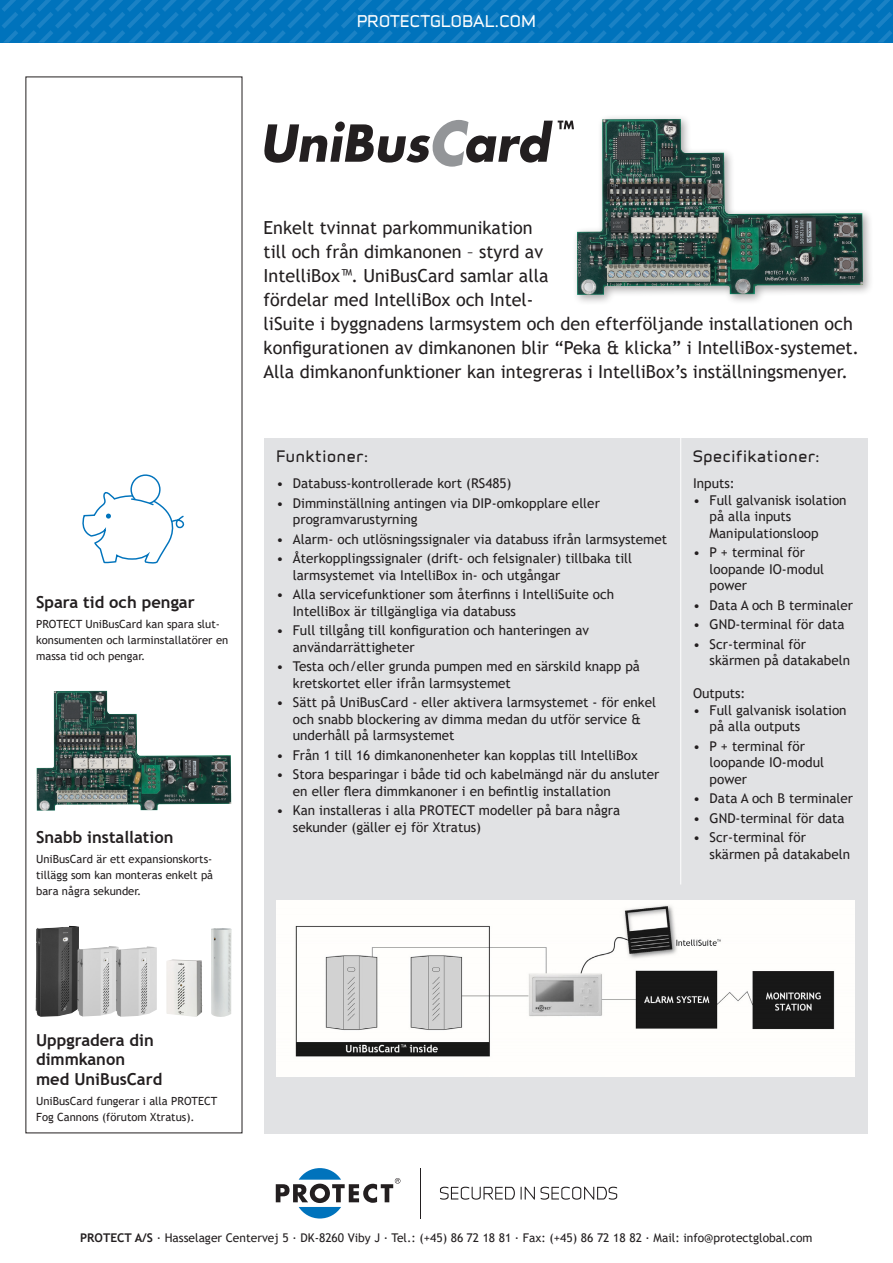
<style>
.page{position:relative;width:893px;height:1263px;background:#fff}
.page>*{position:absolute;margin:0;border:0;box-sizing:border-box;transform-origin:0 0}
.t1{font:18px/24px "Trebuchet MS";color:#231f20}
.t2{font:700 16.5px/19.5px "Trebuchet MS";color:#231f20}
.t3{font:15.3px "Infinity T Bold";letter-spacing:.03em;color:#fff}
.t4{font:15px "Infinity T Bold";letter-spacing:.05em;color:#231f20}
.t5{font:13.5px/16.5px "Trebuchet MS";color:#231f20}
.t6{font:12px "Trebuchet MS";color:#231f20}
.t7{font:11.25px/15.8px "Trebuchet MS";color:#231f20}
.s1{font-weight:700}
</style>
<div class="page">
<div style="left:264px;top:438px;width:603px;height:695px;background:#e1e2e4"></div>
<div style="left:572px;top:114px;width:302px;height:192px;background:#231f20;opacity:.4"></div>
<img style="left:577px;top:119px;width:286px;height:176px">
<svg style="left:2px;top:0;width:891px;height:43px;background:#0776be"></svg>
<img style="left:211px;top:928px;width:21px;height:89px">
<img style="left:36px;top:926px;width:43px;height:91px">
<img style="left:78px;top:946px;width:38px;height:70px">
<img style="left:116px;top:946px;width:41px;height:71px">
<img style="left:166px;top:959px;width:37px;height:58px">
<svg style="left:82px;top:474px;width:103px;height:90px"></svg>
<svg style="left:264px;top:120px;width:310px;height:47px"></svg>
<img style="left:36px;top:691px;width:195px;height:120px">
<hr style="left:680px;top:438px;width:1px;height:446px;background:#fff">
<svg style="left:440px;top:1187px;width:75px;height:13px"></svg>
<svg style="left:521px;top:1187px;width:96px;height:13px"></svg>
<svg style="left:276px;top:1168px;width:124px;height:50px"></svg>
<hr style="left:420px;top:1168px;width:1px;height:50px;background:#231f20">
<img style="left:276px;top:900px;width:579px;height:177px">
<p class="t3" style="left:357px;top:10px;width:180px">PROTECTGLOBAL.COM</p>
<p class="t2" style="left:36px;top:592px;width:160px">Spara tid och pengar</p>
<p class="t7" style="left:36px;top:616px;width:194px">PROTECT UniBusCard kan spara slut&shy;konsumenten och larminstallatörer en massa tid och pengar.</p>
<p class="t2" style="left:36px;top:827px;width:139px">Snabb installation</p>
<p class="t7" style="left:36px;top:851px;width:179px">UniBusCard är ett expansionskorts&shy;tillägg som kan monteras enkelt på</p>
<p class="t7" style="left:36px;top:882px;width:107px">bara några sekunder.</p>
<p class="t1" style="left:264px;top:216px;width:597px">Enkelt tvinnat parkommunikation<br>till och från dimkanonen – styrd av<br>IntelliBox™. UniBusCard samlar alla<br>fördelar med IntelliBox och Intel-<br>liSuite i byggnadens larmsystem och den efterföljande installationen och konfigurationen av dimkanonen blir “Peka &amp; klicka” i IntelliBox-systemet.<br>Alla dimkanonfunktioner kan integreras i IntelliBox’s inställningsmenyer.</p>
<p class="t4" style="left:276px;top:446px;width:93px">Funktioner:</p>
<p class="t4" style="left:693px;top:446px;width:128px">Specifikationer:</p>
<p class="t5" style="left:693px;top:475px;width:43px">Inputs:</p>
<p class="t5" style="left:710px;top:492px;width:139px;text-indent:-16px">• Full galvanisk isolation på alla inputs</p>
<p class="t5" style="left:710px;top:525px;width:111px">Manipulationsloop</p>
<p class="t5" style="left:710px;top:544px;width:116px;text-indent:-16px">• P + terminal för loopande IO-modul power</p>
<p class="t5" style="left:693px;top:597px;width:162px">• Data A och B terminaler</p>
<p class="t5" style="left:693px;top:616px;width:153px">• GND-terminal för data</p>
<p class="t5" style="left:710px;top:636px;width:142px;text-indent:-16px">• Scr-terminal för skärmen på datakabeln</p>
<p class="t5" style="left:693px;top:685px;width:54px">Outputs:</p>
<p class="t5" style="left:710px;top:702px;width:139px;text-indent:-16px">• Full galvanisk isolation på alla outputs</p>
<p class="t5" style="left:710px;top:738px;width:116px;text-indent:-16px">• P + terminal för loopande IO-modul power</p>
<p class="t5" style="left:693px;top:790px;width:162px">• Data A och B terminaler</p>
<p class="t5" style="left:693px;top:810px;width:153px">• GND-terminal för data</p>
<p class="t5" style="left:710px;top:829px;width:142px;text-indent:-16px">• Scr-terminal för skärmen på datakabeln</p>
<p class="t5" style="left:276px;top:475px;width:237px">• Databuss-kontrollerade kort (RS485)</p>
<p class="t5" style="left:293px;top:495px;width:308px;text-indent:-16px">• Dimminställning antingen via DIP-omkopplare eller programvarustyrning</p>
<p class="t5" style="left:276px;top:531px;width:392px">• Alarm- och utlösningssignaler via databuss ifrån larmsystemet</p>
<p class="t5" style="left:293px;top:550px;width:341px;text-indent:-16px">• Återkopplingssignaler (drift- och felsignaler) tillbaka till larmsystemet via IntelliBox in- och utgångar</p>
<p class="t5" style="left:293px;top:586px;width:323px;text-indent:-16px">• Alla servicefunktioner som återfinns i IntelliSuite och<br>IntelliBox är tillgängliga via databuss</p>
<p class="t5" style="left:293px;top:622px;width:298px;text-indent:-16px">• Full tillgång till konfiguration och hanteringen av användarrättigheter</p>
<p class="t5" style="left:293px;top:658px;width:349px;text-indent:-16px">• Testa och/eller grunda pumpen med en särskild knapp på kretskortet eller ifrån larmsystemet</p>
<p class="t5" style="left:293px;top:694px;width:365px;text-indent:-16px">• Sätt på UniBusCard - eller aktivera larmsystemet - för enkel och snabb blockering av dimma medan du utför service &amp; underhåll på larmsystemet</p>
<p class="t5" style="left:276px;top:747px;width:363px">• Från 1 till 16 dimkanonenheter kan kopplas till IntelliBox</p>
<p class="t5" style="left:293px;top:766px;width:368px;text-indent:-16px">• Stora besparingar i både tid och kabelmängd när du ansluter en eller flera dimmkanoner i en befintlig installation</p>
<p class="t5" style="left:293px;top:802px;width:329px;text-indent:-16px">• Kan installeras i alla PROTECT modeller på bara några sekunder (gäller ej för Xtratus)</p>
<p class="t2" style="left:36px;top:1030px;width:128px">Uppgradera din dimmkanon med UniBusCard</p>
<p class="t7" style="left:36px;top:1093px;width:183px">UniBusCard fungerar i alla PROTECT<br>Fog Cannons (förutom Xtratus).</p>
<p class="t6" style="left:80px;top:1230px;width:734px"><span class="s1">PROTECT A/S</span> · Hasselager Centervej 5 · DK-8260 Viby J · Tel.: (+45) 86 72 18 81 · Fax: (+45) 86 72 18 82 · Mail: info@protectglobal.com</p>
</div>
